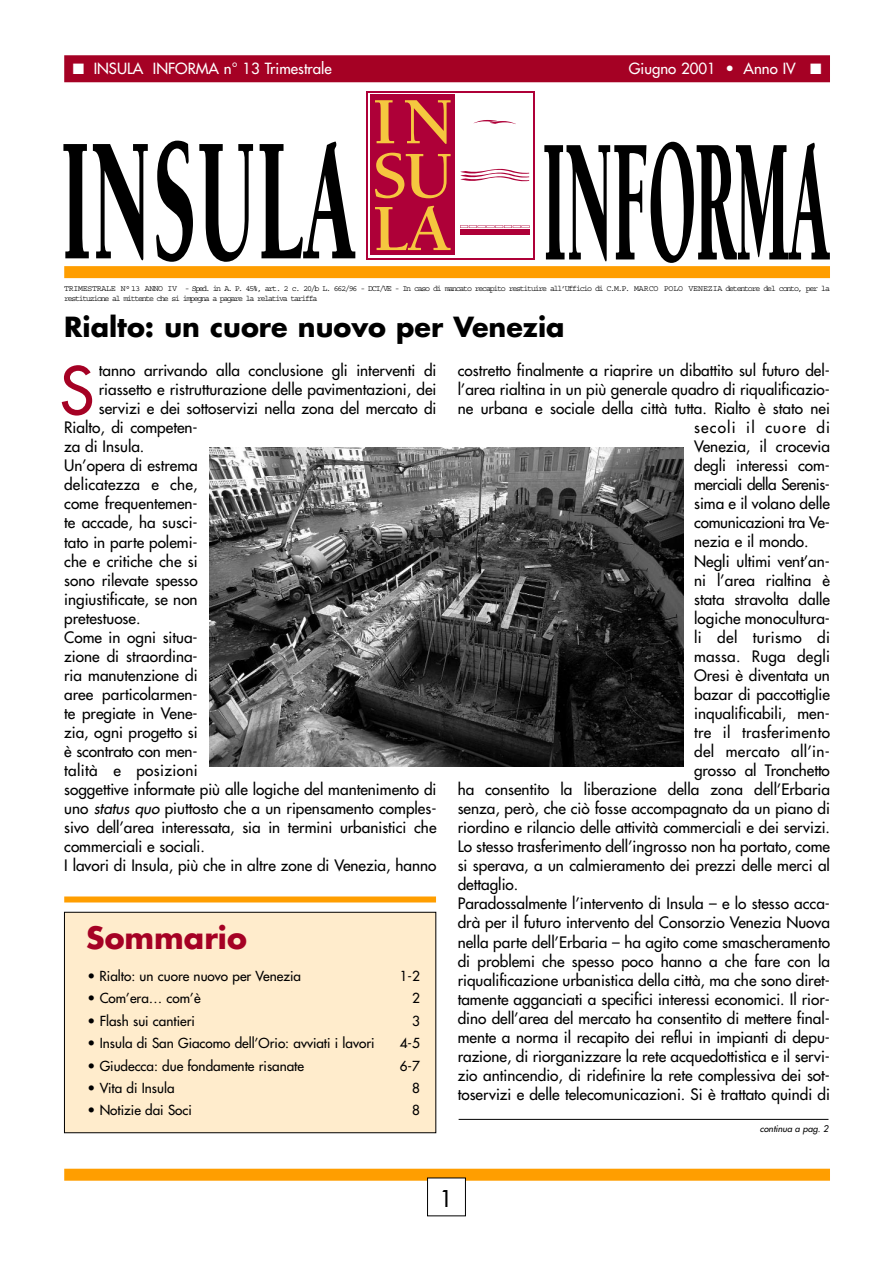
<style>
.page{position:relative;width:893px;height:1263px;background:#fff}
.page>*{position:absolute;margin:0;border:0;box-sizing:border-box;transform-origin:0 0}
.t1{font:900 180px "Berkeley";color:#000;scale:.44 1}
.t2{font:64.05px "Futura";color:#a50124}
.t3{font:700 30px "Futura";color:#a50124}
.t4{font:700 27px "Futura";color:#000}
.t5{font:22.5px "Futura";color:#000}
.t6{font:15.3px "Futura";color:#000}
.t7{font:15.3px "Futura";letter-spacing:.02em;color:#000}
.t8{font:15.3px "Futura";letter-spacing:.025em;color:#000}
.t9{font:15.3px "Futura";letter-spacing:-.03em;color:#000}
.t10{font:15.3px "Futura";letter-spacing:-.02em;color:#000}
.t11{font:15.3px "Futura";letter-spacing:.075em;color:#000}
.t12{font:15px "Futura";color:#fff}
.t13{font:13.5px "Futura";color:#000}
.t14{font:italic 9px "Futura";color:#000}
.t15{font:8.25px/9.9px "Courier";letter-spacing:-.15em;color:#000}
.s1{font-style:italic}
</style>
<div class="page">
<div style="left:64px;top:55px;width:766px;height:27px;background:#a50124"></div>
<div style="left:64px;top:1169px;width:766px;height:12px;background:#ff9e00"></div>
<div style="left:64px;top:266px;width:766px;height:12px;background:#ff9e00"></div>
<div style="left:427px;top:1178px;width:38px;height:38px;background:#fff"></div>
<div style="left:64px;top:912px;width:372px;height:221px;background:#ffeccc"></div>
<div style="left:64px;top:912px;width:372px;height:221px;border:1px solid #000"></div>
<div style="left:64px;top:897px;width:372px;height:6px;background:#ff9e00"></div>
<img style="left:209px;top:448px;width:474px;height:318px">
<hr style="left:458px;top:1119px;width:370px;height:1px;background:#000">
<div style="left:366px;top:91px;width:169px;height:168px;background:linear-gradient(to right,#fff,#fff)"></div>
<div style="left:368px;top:93px;width:165px;height:164px;background:#fff"></div>
<div style="left:370px;top:94px;width:85px;height:161px;background:#ae0038"></div>
<hr style="left:460px;top:230px;width:69px;height:2px;background:#ae0038">
<svg style="left:375px;top:100px;width:19px;height:43px"></svg>
<svg style="left:405px;top:100px;width:45px;height:44px"></svg>
<svg style="left:375px;top:153px;width:75px;height:45px"></svg>
<svg style="left:375px;top:206px;width:75px;height:44px"></svg>
<svg style="left:460px;top:225px;width:69px;height:3px"></svg>
<hr style="left:460px;top:233px;width:69px;height:2px;background:#ae0038">
<svg style="left:473px;top:120px;width:43px;height:4px"></svg>
<svg style="left:460px;top:168px;width:69px;height:14px"></svg>
<p class="t12" style="left:73px;top:61px;width:260px">■ INSULA INFORMA n° 13 Trimestrale</p>
<p class="t12" style="left:629px;top:61px;width:194px">Giugno 2001 • Anno IV ■</p>
<h1 class="t1" style="left:61px;top:133px;width:1747px">INSULA INFORMA</h1>
<p class="t15" style="left:64px;top:284px;width:767px">TRIMESTRALE N° 13 ANNO IV - Sped. in A. P. 45%, art. 2 c. 20/b L. 662/96 - DCI/VE - In caso di mancato recapito restituire all’Ufficio di C.M.P. MARCO POLO VENEZIA detentore del conto, per la restituzione al mittente che si impegna a pagare la relativa tariffa</p>
<h3 class="t4" style="left:64px;top:315px;width:502px">Rialto: un cuore nuovo per Venezia</h3>
<p class="t6" style="left:99px;top:363px;width:339px">tanno arrivando alla conclusione gli interventi di</p>
<p class="t6" style="left:99px;top:382px;width:339px">riassetto e ristrutturazione delle pavimentazioni, dei</p>
<p class="t6" style="left:99px;top:401px;width:339px">servizi e dei sottoservizi nella zona del mercato di</p>
<p class="t6" style="left:64px;top:420px;width:135px">Rialto, di competen-</p>
<p class="t6" style="left:64px;top:439px;width:82px">za di Insula.</p>
<p class="t6" style="left:64px;top:458px;width:135px">Un’opera di estrema</p>
<p class="t6" style="left:64px;top:477px;width:135px">delicatezza e che,</p>
<p class="t6" style="left:64px;top:496px;width:135px">come frequentemen-</p>
<p class="t6" style="left:64px;top:515px;width:135px">te accade, ha susci-</p>
<p class="t6" style="left:64px;top:534px;width:135px">tato in parte polemi-</p>
<p class="t6" style="left:64px;top:553px;width:135px">che e critiche che si</p>
<p class="t6" style="left:64px;top:572px;width:135px">sono rilevate spesso</p>
<p class="t6" style="left:64px;top:591px;width:135px">ingiustificate, se non</p>
<p class="t6" style="left:64px;top:610px;width:78px">pretestuose.</p>
<p class="t6" style="left:64px;top:629px;width:135px">Come in ogni situa-</p>
<p class="t6" style="left:64px;top:649px;width:135px">zione di straordina-</p>
<p class="t6" style="left:64px;top:668px;width:135px">ria manutenzione di</p>
<p class="t6" style="left:64px;top:687px;width:135px">aree particolarmen-</p>
<p class="t6" style="left:64px;top:706px;width:135px">te pregiate in Vene-</p>
<p class="t6" style="left:64px;top:725px;width:135px">zia, ogni progetto si</p>
<p class="t6" style="left:64px;top:744px;width:135px">è scontrato con men-</p>
<p class="t8" style="left:64px;top:763px;width:135px">talità e posizioni</p>
<p class="t6" style="left:64px;top:782px;width:374px">soggettive informate più alle logiche del mantenimento di</p>
<p class="t6" style="left:64px;top:801px;width:374px">uno <span class="s1">status quo</span> piuttosto che a un ripensamento comples-</p>
<p class="t6" style="left:64px;top:820px;width:374px">sivo dell’area interessata, sia in termini urbanistici che</p>
<p class="t6" style="left:64px;top:839px;width:142px">commerciali e sociali.</p>
<p class="t6" style="left:64px;top:858px;width:374px">I lavori di Insula, più che in altre zone di Venezia, hanno</p>
<p class="t6" style="left:458px;top:363px;width:374px">costretto finalmente a riaprire un dibattito sul futuro del-</p>
<p class="t6" style="left:458px;top:382px;width:374px">l’area rialtina in un più generale quadro di riqualificazio-</p>
<p class="t6" style="left:458px;top:401px;width:374px">ne urbana e sociale della città tutta. Rialto è stato nei</p>
<p class="t11" style="left:694px;top:420px;width:137px">secoli il cuore di</p>
<p class="t6" style="left:694px;top:439px;width:137px">Venezia, il crocevia</p>
<p class="t6" style="left:694px;top:458px;width:137px">degli interessi com-</p>
<p class="t9" style="left:694px;top:477px;width:137px">merciali della Serenis-</p>
<p class="t6" style="left:694px;top:496px;width:137px">sima e il volano delle</p>
<p class="t10" style="left:694px;top:515px;width:137px">comunicazioni tra Ve-</p>
<p class="t6" style="left:694px;top:534px;width:116px">nezia e il mondo.</p>
<p class="t6" style="left:694px;top:553px;width:137px">Negli ultimi vent’an-</p>
<p class="t6" style="left:694px;top:572px;width:137px">ni l’area rialtina è</p>
<p class="t6" style="left:694px;top:591px;width:137px">stata stravolta dalle</p>
<p class="t6" style="left:694px;top:610px;width:137px">logiche monocultura-</p>
<p class="t8" style="left:694px;top:629px;width:137px">li del turismo di</p>
<p class="t6" style="left:694px;top:649px;width:137px">massa. Ruga degli</p>
<p class="t6" style="left:694px;top:668px;width:137px">Oresi è diventata un</p>
<p class="t6" style="left:694px;top:687px;width:137px">bazar di paccottiglie</p>
<p class="t6" style="left:694px;top:706px;width:137px">inqualificabili, men-</p>
<p class="t7" style="left:694px;top:725px;width:137px">tre il trasferimento</p>
<p class="t7" style="left:694px;top:744px;width:137px">del mercato all’in-</p>
<p class="t6" style="left:694px;top:763px;width:137px">grosso al Tronchetto</p>
<p class="t6" style="left:458px;top:782px;width:374px">ha consentito la liberazione della zona dell’Erbaria</p>
<p class="t6" style="left:458px;top:801px;width:374px">senza, però, che ciò fosse accompagnato da un piano di</p>
<p class="t6" style="left:458px;top:820px;width:374px">riordino e rilancio delle attività commerciali e dei servizi.</p>
<p class="t6" style="left:458px;top:839px;width:374px">Lo stesso trasferimento dell’ingrosso non ha portato, come</p>
<p class="t6" style="left:458px;top:858px;width:374px">si sperava, a un calmieramento dei prezzi delle merci al</p>
<p class="t6" style="left:458px;top:877px;width:62px">dettaglio.</p>
<p class="t6" style="left:458px;top:896px;width:374px">Paradossalmente l’intervento di Insula – e lo stesso acca-</p>
<p class="t6" style="left:458px;top:915px;width:374px">drà per il futuro intervento del Consorzio Venezia Nuova</p>
<p class="t6" style="left:458px;top:934px;width:374px">nella parte dell’Erbaria – ha agito come smascheramento</p>
<p class="t6" style="left:458px;top:953px;width:374px">di problemi che spesso poco hanno a che fare con la</p>
<p class="t6" style="left:458px;top:972px;width:374px">riqualificazione urbanistica della città, ma che sono diret-</p>
<p class="t6" style="left:458px;top:991px;width:374px">tamente agganciati a specifici interessi economici. Il rior-</p>
<p class="t6" style="left:458px;top:1010px;width:374px">dino dell’area del mercato ha consentito di mettere final-</p>
<p class="t6" style="left:458px;top:1030px;width:374px">mente a norma il recapito dei reflui in impianti di depu-</p>
<p class="t6" style="left:458px;top:1049px;width:374px">razione, di riorganizzare la rete acquedottistica e il servi-</p>
<p class="t6" style="left:458px;top:1068px;width:374px">zio antincendio, di ridefinire la rete complessiva dei sot-</p>
<p class="t6" style="left:458px;top:1087px;width:374px">toservizi e delle telecomunicazioni. Si è trattato quindi di</p>
<h2 class="t2" style="left:60px;top:359px;width:36px">S</h2>
<h3 class="t3" style="left:86px;top:924px;width:162px">Sommario</h3>
<p class="t13" style="left:88px;top:969px;width:215px">• Rialto: un cuore nuovo per Venezia</p>
<p class="t13" style="left:400px;top:969px;width:22px">1-2</p>
<p class="t13" style="left:88px;top:992px;width:114px">• Com’era… com’è</p>
<p class="t13" style="left:412px;top:992px;width:9px">2</p>
<p class="t13" style="left:88px;top:1014px;width:109px">• Flash sui cantieri</p>
<p class="t13" style="left:412px;top:1014px;width:9px">3</p>
<p class="t13" style="left:88px;top:1036px;width:288px">• Insula di San Giacomo dell’Orio: avviati i lavori</p>
<p class="t13" style="left:400px;top:1036px;width:22px">4-5</p>
<p class="t13" style="left:88px;top:1059px;width:218px">• Giudecca: due fondamente risanate</p>
<p class="t13" style="left:400px;top:1059px;width:22px">6-7</p>
<p class="t13" style="left:88px;top:1081px;width:88px">• Vita di Insula</p>
<p class="t13" style="left:412px;top:1081px;width:9px">8</p>
<p class="t13" style="left:88px;top:1104px;width:106px">• Notizie dai Soci</p>
<p class="t13" style="left:412px;top:1104px;width:9px">8</p>
<h3 class="t5" style="left:439px;top:1187px;width:15px">1</h3>
<p class="t14" style="left:759px;top:1125px;width:70px">continua a pag. 2</p>
</div>
